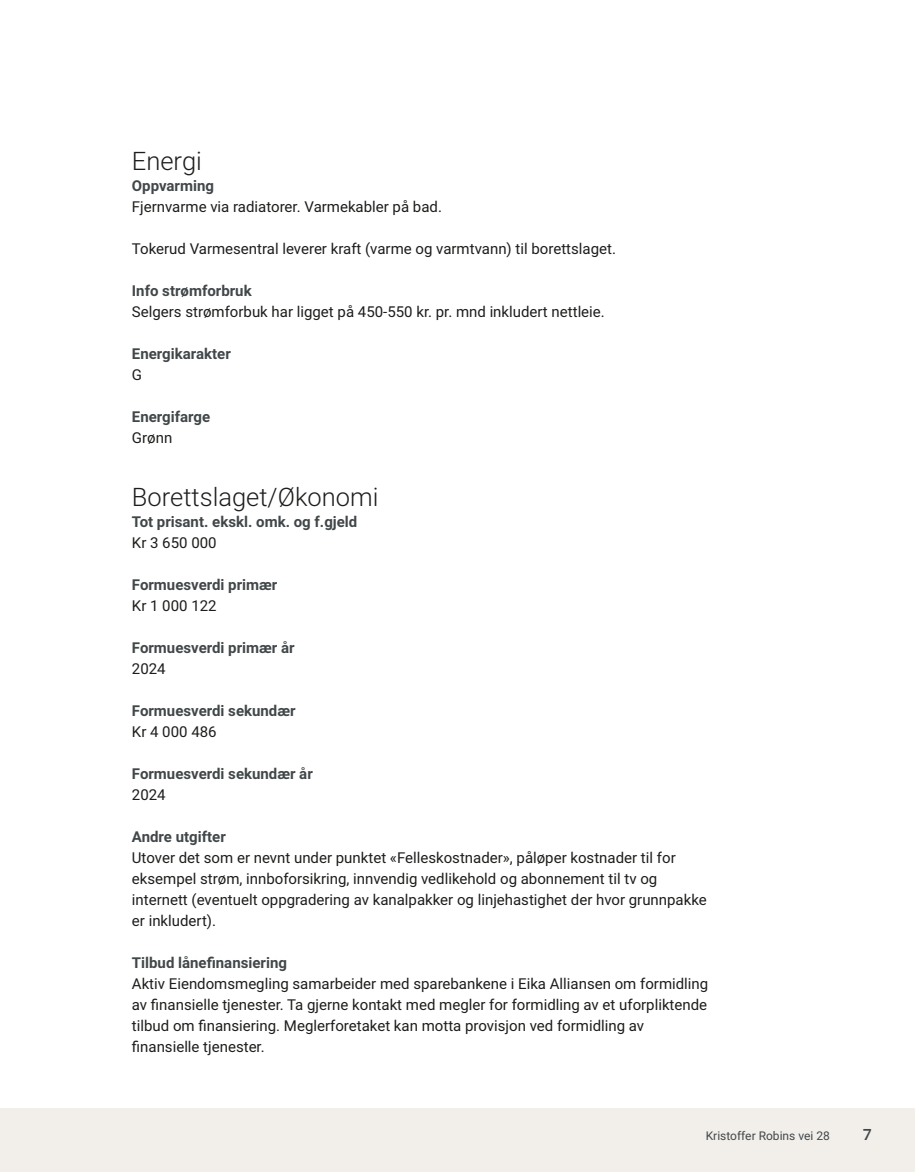
<style>
.page{position:relative;width:915px;height:1172px;background:#fff}
.page>*{position:absolute;margin:0;border:0;box-sizing:border-box;transform-origin:0 0}
.t1{font:300 25.5px "Roboto Vitec";color:#1d1d1b}
.t2{font:700 18px "Arya";color:#414749}
.t3{font:15px/21px "Roboto Vitec";color:#1d1d1b}
.t4{font:700 15px "Roboto Vitec";color:#414749}
.t5{font:12px "Roboto Vitec";color:#414749}
</style>
<div class="page">
<div style="left:0;top:1108px;width:914px;height:64px;background:#f2eeea"></div>
<h1 class="t1" style="left:132px;top:143px;width:71px">Energi</h1>
<p class="t4" style="left:132px;top:175px;width:84px">Oppvarming</p>
<p class="t3" style="left:132px;top:195px;width:311px">Fjernvarme via radiatorer. Varmekabler på bad.</p>
<p class="t3" style="left:132px;top:237px;width:485px">Tokerud Varmesentral leverer kraft (varme og varmtvann) til borettslaget.</p>
<p class="t4" style="left:132px;top:280px;width:121px">Info strømforbruk</p>
<p class="t3" style="left:132px;top:300px;width:474px">Selgers strømforbuk har ligget på 450‑550 kr. pr. mnd inkludert nettleie.</p>
<p class="t4" style="left:132px;top:343px;width:100px">Energikarakter</p>
<p class="t3" style="left:132px;top:363px;width:12px">G</p>
<p class="t4" style="left:132px;top:406px;width:80px">Energifarge</p>
<p class="t3" style="left:132px;top:426px;width:42px">Grønn</p>
<h1 class="t1" style="left:132px;top:479px;width:248px">Borettslaget/ Økonomi</h1>
<p class="t4" style="left:132px;top:511px;width:227px">Tot prisant. ekskl. omk. og f.gjeld</p>
<p class="t3" style="left:132px;top:531px;width:86px">Kr 3 650 000</p>
<p class="t4" style="left:132px;top:574px;width:147px">Formuesverdi primær</p>
<p class="t3" style="left:132px;top:594px;width:86px">Kr 1 000 122</p>
<p class="t4" style="left:132px;top:637px;width:164px">Formuesverdi primær år</p>
<p class="t3" style="left:132px;top:657px;width:35px">2024</p>
<p class="t4" style="left:132px;top:700px;width:165px">Formuesverdi sekundær</p>
<p class="t3" style="left:132px;top:720px;width:86px">Kr 4 000 486</p>
<p class="t4" style="left:132px;top:763px;width:182px">Formuesverdi sekundær år</p>
<p class="t3" style="left:132px;top:783px;width:35px">2024</p>
<p class="t4" style="left:132px;top:826px;width:95px">Andre utgifter</p>
<p class="t3" style="left:132px;top:846px;width:576px">Utover det som er nevnt under punktet «Felleskostnader», påløper kostnader til for eksempel strøm, innboforsikring, innvendig vedlikehold og abonnement til tv og internett (eventuelt oppgradering av kanalpakker og linjehastighet der hvor grunnpakke er inkludert).</p>
<p class="t4" style="left:132px;top:952px;width:156px">Tilbud lånefinansiering</p>
<p class="t3" style="left:132px;top:972px;width:577px">Aktiv Eiendomsmegling samarbeider med sparebankene i Eika Alliansen om formidling av finansielle tjenester. Ta gjerne kontakt med megler for formidling av et uforpliktende tilbud om finansiering. Meglerforetaket kan motta provisjon ved formidling av finansielle tjenester.</p>
<p class="t5" style="left:705px;top:1127px;width:126px">Kristoffer Robins vei 28</p>
<p class="t2" style="left:862px;top:1123px;width:11px">7</p>
</div>
